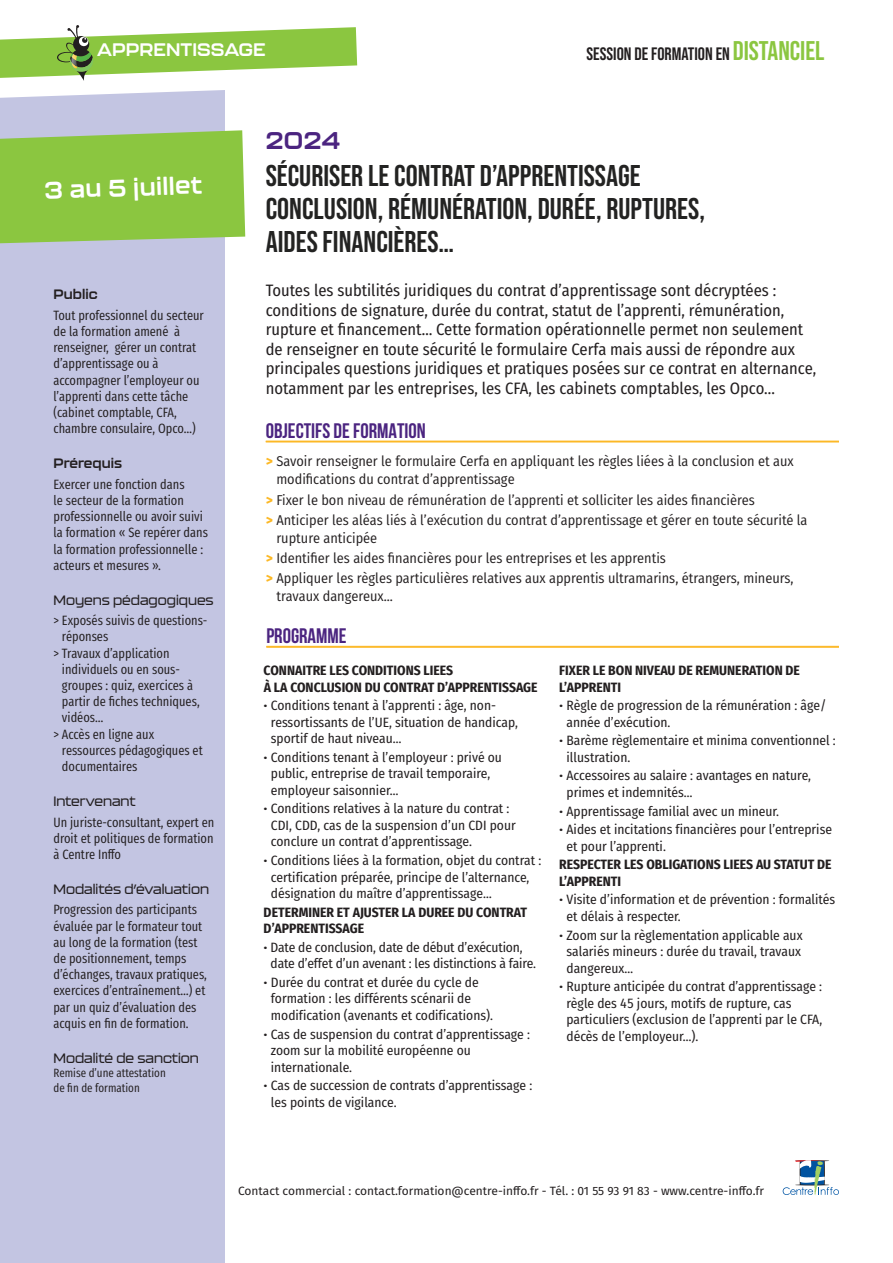
<style>
.page{position:relative;width:893px;height:1263px;background:#fff}
.page>*{position:absolute;margin:0;border:0;box-sizing:border-box;transform-origin:0 0}
.Titre_session{font:30px/33px "Bebas Neue";color:#232322}
.titre_haut_de_page_2{font:700 24px "Kallisto";color:#fff}
.titre_haut_de_page_2-2{font:700 24px "Kallisto";color:#4b2480}
.Programme{font:700 21px "Bebas Neue";color:#4b2480}
.Titre_formation{font:18px "Bebas Neue";color:#231f20}
.t1{font:700 18px "Kallisto";color:#fff}
.Chapo_formation{font:16.5px/19.5px "Fira Sans Condensed";color:#231f20}
.Objectifs{font:14.25px/18px "Fira Sans Condensed";color:#231f20}
.Texte{font:13.5px/16.5px "Fira Sans Condensed";color:#231f20}
.texte_formation_colonne{font:13.5px/16.2px "Fira Sans Compressed";color:#231f20}
.Texte-2{font:700 13.5px/16.5px "Fira Sans Condensed";color:#231f20}
.Titre_colonne{font:500 13.5px "Kallisto";color:#231f20}
.Titre_colonne-2{font:700 13.5px "Kallisto";color:#231f20}
.Texte_session{font:12px "Fira Sans";color:#231f20}
.Titre_colonne-3{font:12px/14.4px "Fira Sans Compressed";color:#231f20}
.s1{font-size:27px;color:#8bc640}
.s2{font-weight:800;color:#fcb825}
.s3{font-size:12.15px}
</style>
<div class="page">
<svg style="left:783px;top:1160px;width:56px;height:35px"></svg>
<div style="left:0;top:90px;width:225px;height:1173px;background:#c3c5e2"></div>
<hr style="left:266px;top:441px;width:573px;height:1px;background:#fcb825">
<hr style="left:266px;top:442px;width:573px;height:1px;background:#fcb825">
<hr style="left:266px;top:646px;width:573px;height:1px;background:#fcb825">
<hr style="left:266px;top:647px;width:573px;height:1px;background:#fcb825">
<svg style="left:0;top:25px;width:357px;height:56px"></svg>
<svg style="left:0;top:130px;width:245px;height:113px"></svg>
<p class="t1" style="left:97px;top:38px;width:170px">APPRENTISSAGE</p>
<p class="titre_haut_de_page_2-2" style="left:266px;top:126px;width:76px">2024</p>
<p class="Titre_formation" style="left:587px;top:44px;width:239px">SESSION DE FORMATION EN <span class="s1">DISTANCIEL</span></p>
<p class="titre_haut_de_page_2" style="left:44px;top:176px;width:159px;rotate:-2deg">3 au 5 juillet</p>
<p class="Titre_colonne-2" style="left:53px;top:286px;width:46px">Public</p>
<p class="texte_formation_colonne" style="left:53px;top:307px;width:152px">Tout professionnel du secteur de la formation amené à renseigner, gérer un contrat d’apprentissage ou à accompagner l’employeur ou l’apprenti dans cette tâche (cabinet comptable, CFA, chambre consulaire, Opco…)</p>
<p class="Titre_colonne-2" style="left:53px;top:455px;width:70px">Prérequis</p>
<p class="texte_formation_colonne" style="left:53px;top:476px;width:156px">Exercer une fonction dans<br>le secteur de la formation professionnelle ou avoir suivi la formation « Se repérer dans la formation professionnelle : acteurs et mesures ».</p>
<p class="Titre_colonne" style="left:53px;top:592px;width:162px">Moyens pédagogiques</p>
<p class="texte_formation_colonne" style="left:62px;top:612px;width:147px;text-indent:-8px">&gt; Exposés suivis de questions&shy;réponses</p>
<p class="texte_formation_colonne" style="left:62px;top:644px;width:139px;text-indent:-8px">&gt; Travaux d’application individuels ou en sous&shy;groupes : quiz, exercices à partir de fiches techniques, vidéos…</p>
<p class="texte_formation_colonne" style="left:62px;top:725px;width:142px;text-indent:-8px">&gt; Accès en ligne aux ressources pédagogiques et documentaires</p>
<p class="Titre_colonne" style="left:53px;top:793px;width:84px">Intervenant</p>
<p class="texte_formation_colonne" style="left:53px;top:813px;width:162px;text-align:justify">Un juriste-consultant, expert en droit et politiques de formation à Centre Inffo</p>
<p class="Titre_colonne" style="left:53px;top:881px;width:157px">Modalités d’évaluation</p>
<p class="texte_formation_colonne" style="left:53px;top:901px;width:155px">Progression des participants évaluée par le formateur tout au long de la formation (test de positionnement, temps d’échanges, travaux pratiques, exercices d’entraînement…) et par un quiz d’évaluation des acquis en fin de formation.</p>
<p class="Titre_colonne" style="left:53px;top:1050px;width:147px">Modalité de sanction</p>
<p class="Titre_colonne-3" style="left:53px;top:1065px;width:114px">Remise d’une attestation de fin de formation</p>
<p class="Titre_session" style="left:266px;top:159px;width:376px">SÉCURISER LE CONTRAT D’APPRENTISSAGE</p>
<p class="Titre_session" style="left:266px;top:192px;width:441px">CONCLUSION, RÉMUNÉRATION, DURÉE, RUPTURES,<br>AIDES FINANCIÈRES…</p>
<p class="Chapo_formation" style="left:266px;top:280px;width:552px">Toutes les subtilités juridiques du contrat d’apprentissage sont décryptées : conditions de signature, durée du contrat, statut de l’apprenti, rémunération, rupture et financement… Cette formation opérationnelle permet non seulement de renseigner en toute sécurité le formulaire Cerfa mais aussi de répondre aux principales questions juridiques et pratiques posées sur ce contrat en alternance, notamment par les entreprises, les CFA, les cabinets comptables, les Opco...</p>
<p class="Programme" style="left:266px;top:419px;width:162px">OBJECTIFS DE FORMATION</p>
<p class="Objectifs" style="left:276px;top:452px;width:519px;text-indent:-11px"><span class="s2">&gt;</span> Savoir renseigner le formulaire Cerfa en appliquant les règles liées à la conclusion et aux modifications du contrat d’apprentissage</p>
<p class="Objectifs" style="left:266px;top:490px;width:491px"><span class="s2">&gt;</span> Fixer le bon niveau de rémunération de l’apprenti et solliciter les aides financières</p>
<p class="Objectifs" style="left:276px;top:510px;width:533px;text-indent:-11px"><span class="s2">&gt;</span> Anticiper les aléas liés à l’exécution du contrat d’apprentissage et gérer en toute sécurité la rupture anticipée</p>
<p class="Objectifs" style="left:266px;top:548px;width:402px"><span class="s2">&gt;</span> Identifier les aides financières pour les entreprises et les apprentis</p>
<p class="Objectifs" style="left:276px;top:569px;width:519px;text-indent:-11px"><span class="s2">&gt;</span> Appliquer les règles particulières relatives aux apprentis ultramarins, étrangers, mineurs, travaux dangereux...</p>
<p class="Programme" style="left:266px;top:624px;width:82px">PROGRAMME</p>
<p class="Texte-2" style="left:264px;top:661px;width:275px">CONNAITRE LES CONDITIONS LIEES<br>À LA CONCLUSION DU CONTRAT D’APPRENTISSAGE</p>
<p class="Texte" style="left:271px;top:697px;width:248px;text-indent:-7px"><span class="s3">•</span> Conditions tenant à l’apprenti : âge, non&shy;ressortissants de l’UE, situation de handicap, sportif de haut niveau…</p>
<p class="Texte" style="left:271px;top:748px;width:233px;text-indent:-7px"><span class="s3">•</span> Conditions tenant à l’employeur : privé ou public, entreprise de travail temporaire, employeur saisonnier…</p>
<p class="Texte" style="left:271px;top:800px;width:246px;text-indent:-7px"><span class="s3">•</span> Conditions relatives à la nature du contrat :<br>CDI, CDD, cas de la suspension d’un CDI pour conclure un contrat d’apprentissage.</p>
<p class="Texte" style="left:271px;top:852px;width:272px;text-indent:-7px"><span class="s3">•</span> Conditions liées à la formation, objet du contrat : certification préparée, principe de l’alternance, désignation du maître d’apprentissage…</p>
<p class="Texte-2" style="left:264px;top:903px;width:265px">DETERMINER ET AJUSTER LA DUREE DU CONTRAT<br>D’APPRENTISSAGE</p>
<p class="Texte" style="left:271px;top:938px;width:267px;text-indent:-7px"><span class="s3">•</span> Date de conclusion, date de début d’exécution, date d’effet d’un avenant : les distinctions à faire.</p>
<p class="Texte" style="left:271px;top:973px;width:224px;text-indent:-7px"><span class="s3">•</span> Durée du contrat et durée du cycle de formation : les différents scénarii de modification (avenants et codifications).</p>
<p class="Texte" style="left:271px;top:1025px;width:261px;text-indent:-7px"><span class="s3">•</span> Cas de suspension du contrat d’apprentissage : zoom sur la mobilité européenne ou internationale.</p>
<p class="Texte" style="left:271px;top:1077px;width:263px;text-indent:-7px"><span class="s3">•</span> Cas de succession de contrats d’apprentissage : les points de vigilance.</p>
<p class="Texte-2" style="left:559px;top:661px;width:242px">FIXER LE BON NIVEAU DE REMUNERATION DE<br>L’APPRENTI</p>
<p class="Texte" style="left:566px;top:697px;width:261px;text-indent:-7px"><span class="s3">•</span> Règle de progression de la rémunération : âge/ année d’exécution.</p>
<p class="Texte" style="left:566px;top:732px;width:271px;text-indent:-7px"><span class="s3">•</span> Barème règlementaire et minima conventionnel : illustration.</p>
<p class="Texte" style="left:566px;top:767px;width:246px;text-indent:-7px"><span class="s3">•</span> Accessoires au salaire : avantages en nature, primes et indemnités…</p>
<p class="Texte" style="left:559px;top:802px;width:221px"><span class="s3">•</span> Apprentissage familial avec un mineur.</p>
<p class="Texte" style="left:566px;top:821px;width:267px;text-indent:-7px"><span class="s3">•</span> Aides et incitations financières pour l’entreprise et pour l’apprenti.</p>
<p class="Texte-2" style="left:559px;top:855px;width:274px">RESPECTER LES OBLIGATIONS LIEES AU STATUT DE<br>L’APPRENTI</p>
<p class="Texte" style="left:566px;top:891px;width:270px;text-indent:-7px"><span class="s3">•</span> Visite d’information et de prévention : formalités et délais à respecter.</p>
<p class="Texte" style="left:566px;top:926px;width:238px;text-align:justify;text-indent:-7px"><span class="s3">•</span> Zoom sur la règlementation applicable aux salariés mineurs : durée du travail, travaux dangereux…</p>
<p class="Texte" style="left:566px;top:978px;width:257px;text-indent:-7px"><span class="s3">•</span> Rupture anticipée du contrat d’apprentissage : règle des 45 jours, motifs de rupture, cas particuliers (exclusion de l’apprenti par le CFA, décès de l’employeur…).</p>
<p class="Texte_session" style="left:238px;top:1182px;width:527px">Contact commercial : contact.formation@centre-inffo.fr - Tél. : 01 55 93 91 83 - www.centre-inffo.fr</p>
</div>
